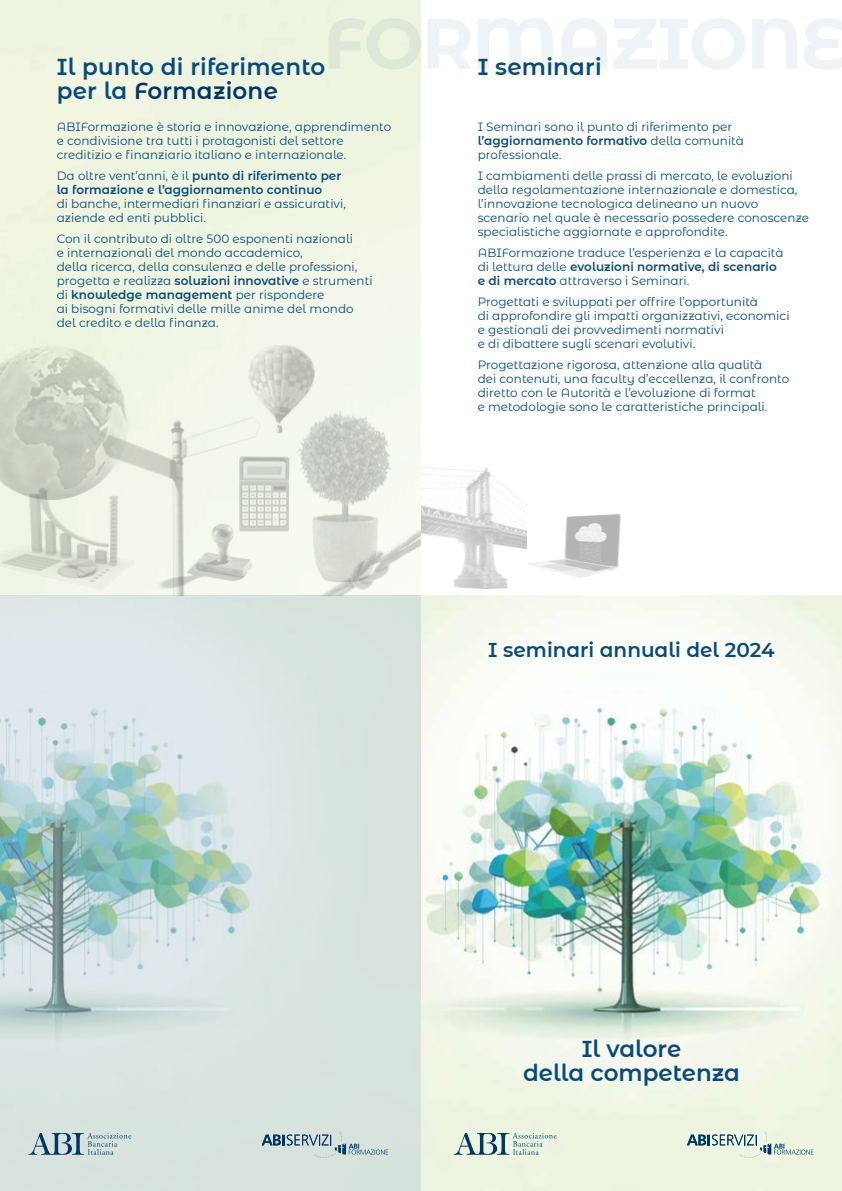
<style>
.page{position:relative;width:842px;height:1191px;background:#fff}
.page>*{position:absolute;margin:0;border:0;box-sizing:border-box;transform-origin:0 0}
.t1{font:600 23px/24px "Montserrat Alternates";letter-spacing:.005em;color:#064b7c}
.t2{font:600 20px "Montserrat Alternates";color:#064b7c}
.t3{font:12px/14px "Montserrat Alternates";letter-spacing:.005em;color:#064b7c}
.t4{font:600 12px/14px "Montserrat Alternates";letter-spacing:.005em;color:#064b7c}
.s1{color:#003568}
.s2{font-weight:400}
.s3{font-weight:600}
</style>
<div class="page">
<img style="left:421px;top:595px;width:421px;height:596px">
<svg style="left:687px;top:1131px;width:126px;height:26px;background:#c9d8cd"></svg>
<svg style="left:0;top:595px;width:421px;height:596px;background:#d0dfdc"></svg>
<img style="left:0;top:323px;width:158px;height:163px">
<img style="left:78px;top:369px;width:175px;height:226px">
<img style="left:253px;top:323px;width:168px;height:272px">
<img style="left:228px;top:440px;width:71px;height:93px">
<img style="left:0;top:486px;width:136px;height:103px">
<img style="left:235px;top:335px;width:94px;height:110px">
<img style="left:421px;top:466px;width:103px;height:123px">
<img style="left:313px;top:491px;width:108px;height:104px">
<img style="left:512px;top:503px;width:109px;height:84px">
<svg style="left:454px;top:1132px;width:102px;height:22px;background:#bbcdc7"></svg>
<svg style="left:262px;top:1131px;width:126px;height:26px;background:#b6c8ca"></svg>
<svg style="left:28px;top:1132px;width:103px;height:22px;background:#aabfc4"></svg>
<h1 class="t1" style="left:57px;top:54px;width:270px">Il punto di riferimento per la <span class="s1">Formazione</span></h1>
<h1 class="t1" style="left:478px;top:54px;width:126px">I seminari</h1>
<p class="t3" style="left:57px;top:119px;width:336px">ABIFormazione è storia e innovazione, apprendimento e condivisione tra tutti i protagonisti del settore creditizio e finanziario italiano e internazionale.</p>
<p class="t4" style="left:57px;top:168px;width:286px"><span class="s2">Da oltre vent’anni, è il</span> punto di riferimento per la formazione e l’aggiornamento continuo</p>
<p class="t3" style="left:57px;top:196px;width:291px">di banche, intermediari finanziari e assicurativi, aziende ed enti pubblici.</p>
<p class="t3" style="left:57px;top:231px;width:317px">Con il contributo di oltre 500 esponenti nazionali<br>e internazionali del mondo accademico,<br>della ricerca, della consulenza e delle professioni, progetta e realizza <span class="s3">soluzioni innovative</span> e strumenti di <span class="s3">knowledge management</span> per rispondere<br>ai bisogni formativi delle mille anime del mondo del credito e della finanza.</p>
<p class="t3" style="left:478px;top:119px;width:268px">I Seminari sono il punto di riferimento per <span class="s3">l’aggiornamento formativo</span> della comunità professionale.</p>
<p class="t3" style="left:478px;top:168px;width:333px">I cambiamenti delle prassi di mercato, le evoluzioni della regolamentazione internazionale e domestica, l’innovazione tecnologica delineano un nuovo scenario nel quale è necessario possedere conoscenze specialistiche aggiornate e approfondite.</p>
<p class="t3" style="left:478px;top:245px;width:307px">ABIFormazione traduce l’esperienza e la capacità di lettura delle <span class="s3">evoluzioni normative, di scenario e di mercato</span> attraverso i Seminari.</p>
<p class="t3" style="left:478px;top:294px;width:313px">Progettati e sviluppati per offrire l’opportunità<br>di approfondire gli impatti organizzativi, economici e gestionali dei provvedimenti normativi<br>e di dibattere sugli scenari evolutivi.</p>
<p class="t3" style="left:478px;top:357px;width:313px">Progettazione rigorosa, attenzione alla qualità<br>dei contenuti, una faculty d’eccellenza, il confronto diretto con le Autorità e l’evoluzione di format<br>e metodologie sono le caratteristiche principali.</p>
<h2 class="t2" style="left:488px;top:636px;width:288px">I seminari annuali del 2024</h2>
<h1 class="t1" style="left:523px;top:1036px;width:218px;text-align:center">Il valore<br>della competenza</h1>
</div>
